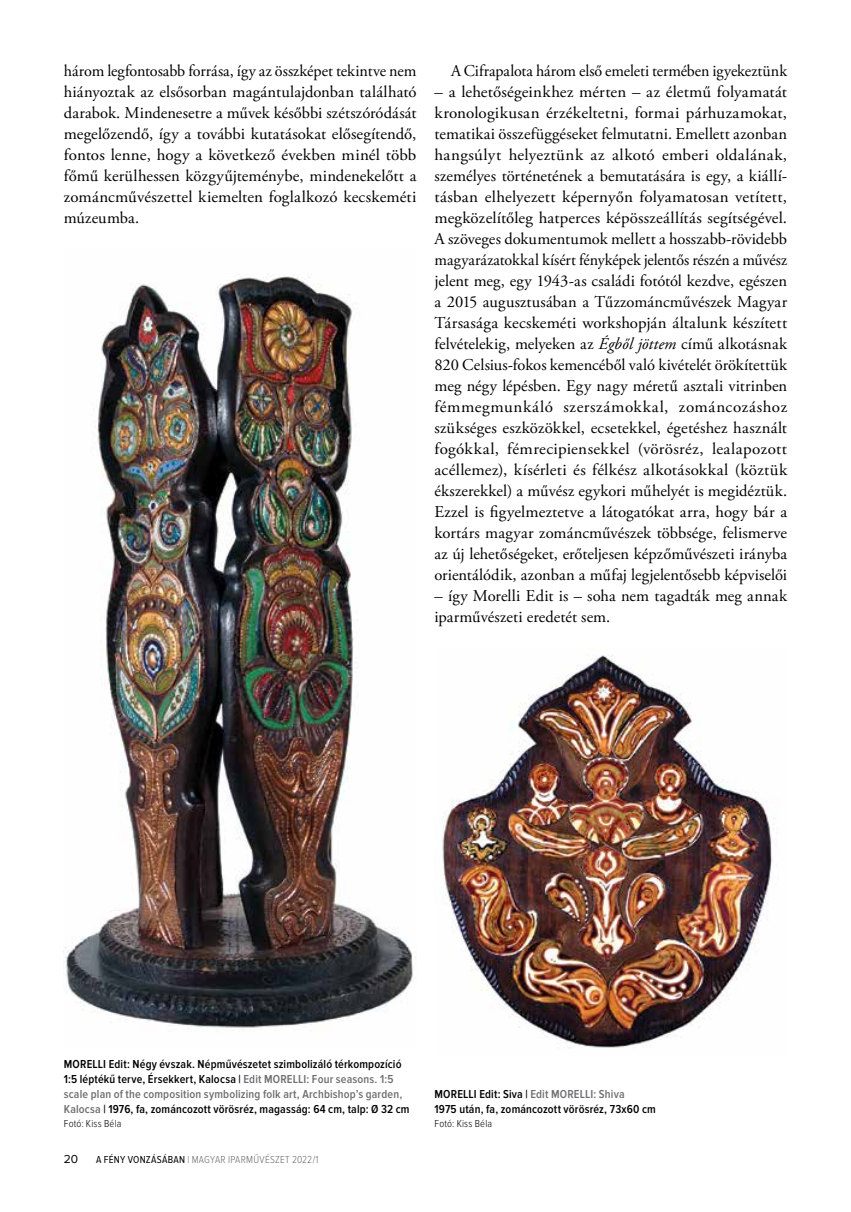
<style>
.page{position:relative;width:851px;height:1212px;background:#fff}
.page>*{position:absolute;margin:0;border:0;box-sizing:border-box;transform-origin:0 0}
.t1{font:16.5px/21px "Adobe Garamond Pro";letter-spacing:.005em;color:#000;text-align:justify}
.t2{font:600 12px/15px "Proxima Nova Cond";letter-spacing:.015em;color:#000}
.t3{font:12px "Proxima Nova";color:#000}
.t4{font:300 10.5px "Proxima Nova Cond";letter-spacing:.025em;color:#6d6e71}
.t5{font:300 10.5px "Proxima Nova Cond";letter-spacing:.02em;color:#000}
.s1{font-style:italic}
.s2{color:#6d6e71}
.s3{font-weight:400;color:#000}
</style>
<div class="page">
<img style="left:64px;top:274px;width:350px;height:758px">
<img style="left:442px;top:655px;width:334px;height:394px">
<p class="t1" style="left:64px;top:61px;width:354px">három legfontosabb forrása, így az összképet tekintve nem hiányoztak az elsősorban magántulajdonban található darabok. Mindenesetre a művek későbbi szétszóródását megelőzendő, így a további kutatásokat elősegítendő, fontos lenne, hogy a következő években minél több főmű kerülhessen közgyűjteménybe, mindenekelőtt a zománcművészettel kiemelten foglalkozó kecskeméti múzeumba.</p>
<p class="t1" style="left:451px;top:61px;width:337px">A Cifrapalota három első emeleti termében igyekeztünk</p>
<p class="t1" style="left:434px;top:82px;width:354px">– a lehetőségeinkhez mérten – az életmű folyamatát kronologikusan érzékeltetni, formai párhuzamokat, tematikai összefüggéseket felmutatni. Emellett azonban hangsúlyt helyeztünk az alkotó emberi oldalának, személyes történetének a bemutatására is egy, a kiállí&shy;tásban elhelyezett képernyőn folyamatosan vetített, megközelítőleg hatperces képösszeállítás segítségével.<br>A szöveges dokumentumok mellett a hosszabb-rövidebb magyarázatokkal kísért fényképek jelentős részén a művész jelent meg, egy 1943-as családi fotótól kezdve, egészen a 2015 augusztusában a Tűzzománcművészek Magyar Társasága kecskeméti workshopján általunk készített felvételekig, melyeken az <span class="s1">Égből jöttem</span> című alkotásnak 820 Celsius-fokos kemencéből való kivételét örökítettük meg négy lépésben. Egy nagy méretű asztali vitrinben fémmegmunkáló szerszámokkal, zománcozáshoz szükséges eszközökkel, ecsetekkel, égetéshez használt fogókkal, fémrecipiensekkel (vörösréz, lealapozott acéllemez), kísérleti és félkész alkotásokkal (köztük ékszerekkel) a művész egykori műhelyét is megidéztük.<br>Ezzel is figyelmeztetve a látogatókat arra, hogy bár a kortárs magyar zománcművészek többsége, felismerve az új lehetőségeket, erőteljesen képzőművészeti irányba orientálódik, azonban a műfaj legjelentősebb képviselői</p>
<p class="t1" style="left:434px;top:586px;width:354px">– így Morelli Edit is – soha nem tagadták meg annak iparművészeti eredetét sem.</p>
<p class="t2" style="left:64px;top:1057px;width:347px">MORELLI Edit: Négy évszak. Népművészetet szimbolizáló térkompozíció 1:5 léptékű terve, Érsekkert, Kalocsa | <span class="s2">Edit MORELLI: Four seasons. 1:5 scale plan of the composition symbolizing folk art, Archbishop’s garden, Kalocsa</span> | 1976, fa, zománcozott vörösréz, magasság: 64 cm, talp: Ø 32 cm</p>
<p class="t5" style="left:64px;top:1117px;width:59px">Fotó: Kiss Béla</p>
<p class="t3" style="left:64px;top:1152px;width:16px">20</p>
<p class="t4" style="left:96px;top:1153px;width:224px"><span class="s3">A FÉNY VONZÁSÁBAN</span> | MAGYAR IPARMŰVÉSZET 2022/1</p>
<p class="t2" style="left:434px;top:1087px;width:223px">MORELLI Edit: Siva | <span class="s2">Edit MORELLI: Shiva<br></span>1975 után, fa, zománcozott vörösréz, 73x60 cm</p>
<p class="t5" style="left:434px;top:1117px;width:59px">Fotó: Kiss Béla</p>
</div>
